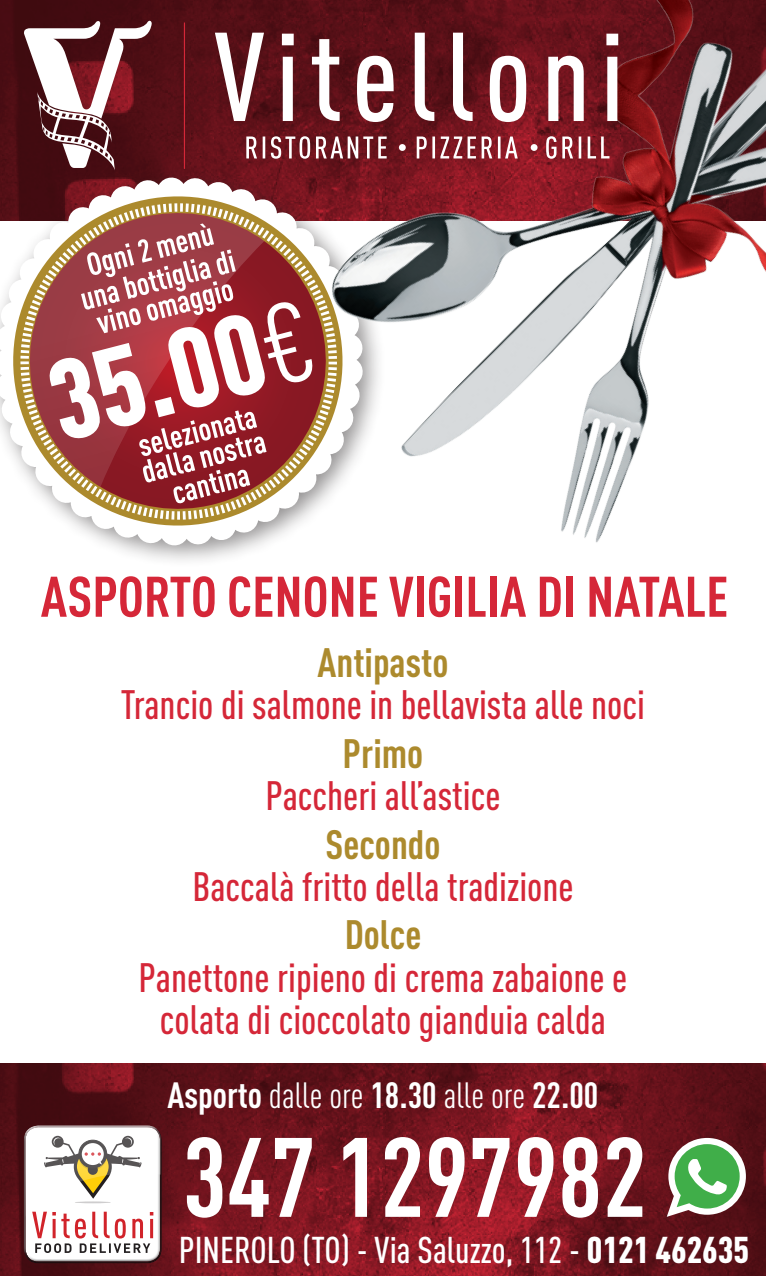
<style>
.page{position:relative;width:766px;height:1276px;background:#fff}
.page>*{position:absolute;margin:0;border:0;box-sizing:border-box;transform-origin:0 0}
.t1{font:900 condensed 111.6px "DIN Pro";color:#fff}
.t2{font:700 condensed 56.25px "DIN Pro";color:#d52738}
.t3{font:500 condensed 40.5px "DIN Pro";color:#d52738}
.t4{font:700 condensed 40.5px "DIN Pro";color:#ac8a2d}
.t5{font:500 condensed 36.9px "DIN Pro";color:#fff}
.t6{font:700 condensed 36px "DIN Pro";color:#fff}
.s1{font-weight:400}
.s2{font-weight:900}
</style>
<div class="page">
<img style="left:0;top:1064px;width:765px;height:212px">
<img style="left:0;top:0;width:244px;height:165px">
<svg style="left:187px;top:1137px;width:455px;height:80px"></svg>
<svg style="left:666px;top:1138px;width:79px;height:78px"></svg>
<div style="left:20px;top:1122px;width:142px;height:136px;background:#fff;opacity:.98"></div>
<div style="left:22px;top:1129px;width:140px;height:135px;background:#451014"></div>
<svg style="left:24px;top:1125px;width:138px;height:138px;background:#dfd3cf"></svg>
<div style="left:0;top:165px;width:387px;height:404px;background:#231f20;opacity:.48"></div>
<svg style="left:0;top:179px;width:244px;height:364px"></svg>
<svg style="left:14px;top:197px;width:230px;height:327px"></svg>
<svg style="left:14px;top:206px;width:230px;height:281px"></svg>
<svg style="left:139px;top:410px;width:105px;height:93px"></svg>
<svg style="left:81px;top:223px;width:155px;height:110px"></svg>
<img style="left:244px;top:0;width:521px;height:569px">
<hr style="left:184px;top:23px;width:1px;height:146px;background:#d52738">
<svg style="left:215px;top:33px;width:403px;height:89px"></svg>
<svg style="left:246px;top:136px;width:363px;height:23px"></svg>
<div style="left:530px;top:144px;width:7px;height:7px;background:#fff;border-radius:50%"></div>
<svg style="left:23px;top:19px;width:129px;height:152px"></svg>
<p class="t1" style="left:29px;top:321px;width:269px;rotate:-15deg">35.00<span class="s1">€</span></p>
<p class="t2" style="left:41px;top:554px;width:689px">ASPORTO CENONE VIGILIA DI NATALE</p>
<p class="t4" style="left:317px;top:632px;width:132px">Antipasto</p>
<p class="t3" style="left:121px;top:675px;width:525px">Trancio di salmone in bellavista alle noci</p>
<p class="t4" style="left:342px;top:722px;width:82px">Primo</p>
<p class="t3" style="left:265px;top:766px;width:236px">Paccheri all’astice</p>
<p class="t4" style="left:325px;top:813px;width:116px">Secondo</p>
<p class="t3" style="left:192px;top:857px;width:382px">Baccalà fritto della tradizione</p>
<p class="t4" style="left:344px;top:904px;width:78px">Dolce</p>
<p class="t3" style="left:139px;top:947px;width:490px">Panettone ripieno di crema zabaione e</p>
<p class="t3" style="left:160px;top:990px;width:447px">colata di cioccolato gianduia calda</p>
<p class="t6" style="left:168px;top:1067px;width:432px">Asporto <span class="s1">dalle ore</span> 18.30 <span class="s1">alle ore</span> 22.00</p>
<p class="t5" style="left:179px;top:1222px;width:571px">PINEROLO (TO) - Via Saluzzo, 112 - <span class="s2">0121 462635</span></p>
</div>
